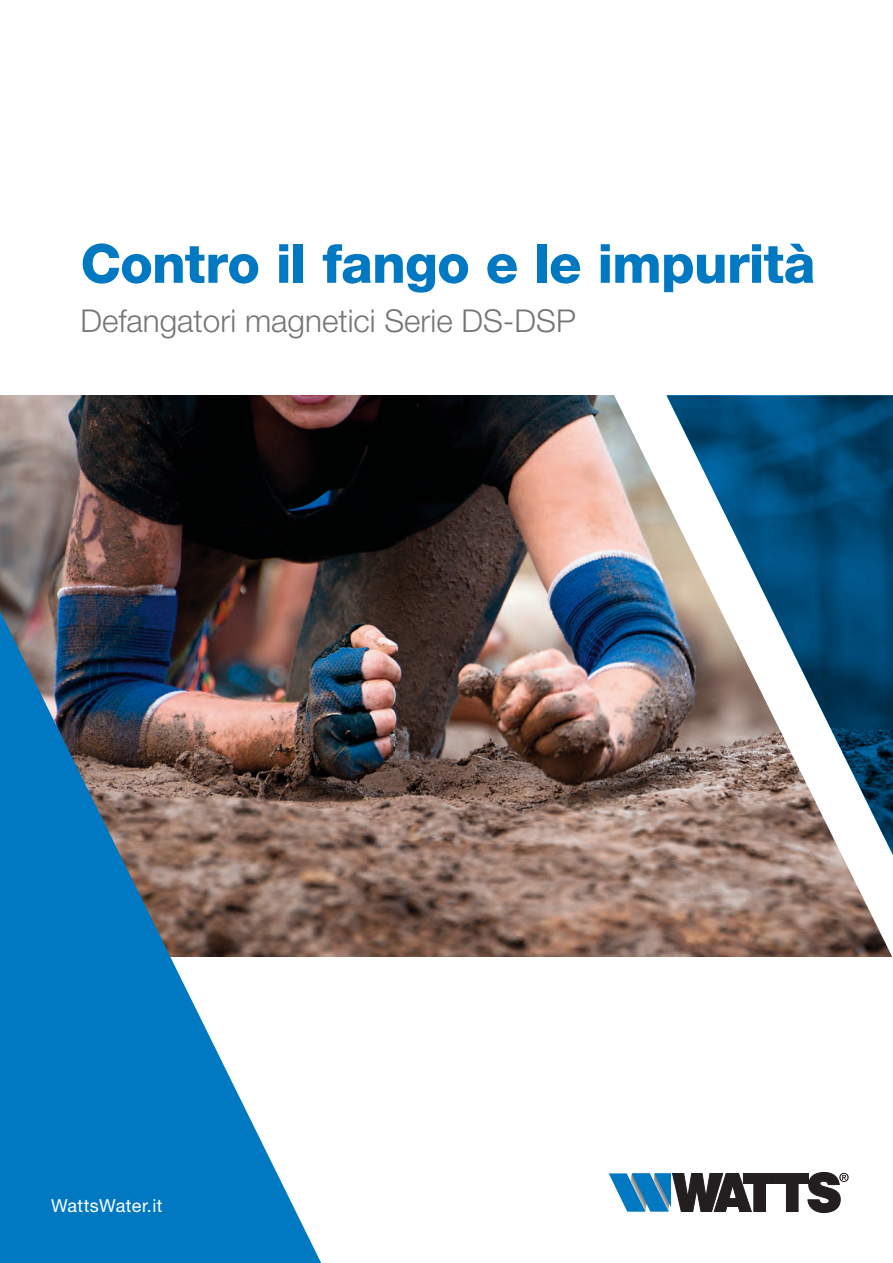
<style>
.page{position:relative;width:893px;height:1263px;background:#fff}
.page>*{position:absolute;margin:0;border:0;box-sizing:border-box;transform-origin:0 0}
.Watts_Headline{font:800 54px "Helvetica Neue LT Std";letter-spacing:-.015em;color:#0079c2}
.Subhead_1{font:300 31.5px "Helvetica Neue LT Std";color:#757679}
.Website-CamelCaps{font:18px "Helvetica Neue LT Std";letter-spacing:.025em;color:#fff}
</style>
<div class="page">
<img style="left:0;top:395px;width:614px;height:561px">
<img style="left:614px;top:395px;width:279px;height:562px">
<svg style="left:666px;top:395px;width:227px;height:486px"></svg>
<svg style="left:609px;top:1172px;width:240px;height:40px"></svg>
<img style="left:0;top:611px;width:321px;height:652px">
<p class="Watts_Headline" style="left:80px;top:231px;width:736px">Contro il fango e le impurità</p>
<p class="Subhead_1" style="left:80px;top:301px;width:497px">Defangatori magnetici Serie DS-DSP</p>
<p class="Website-CamelCaps" style="left:51px;top:1195px;width:113px">WattsWater.it</p>
</div>
